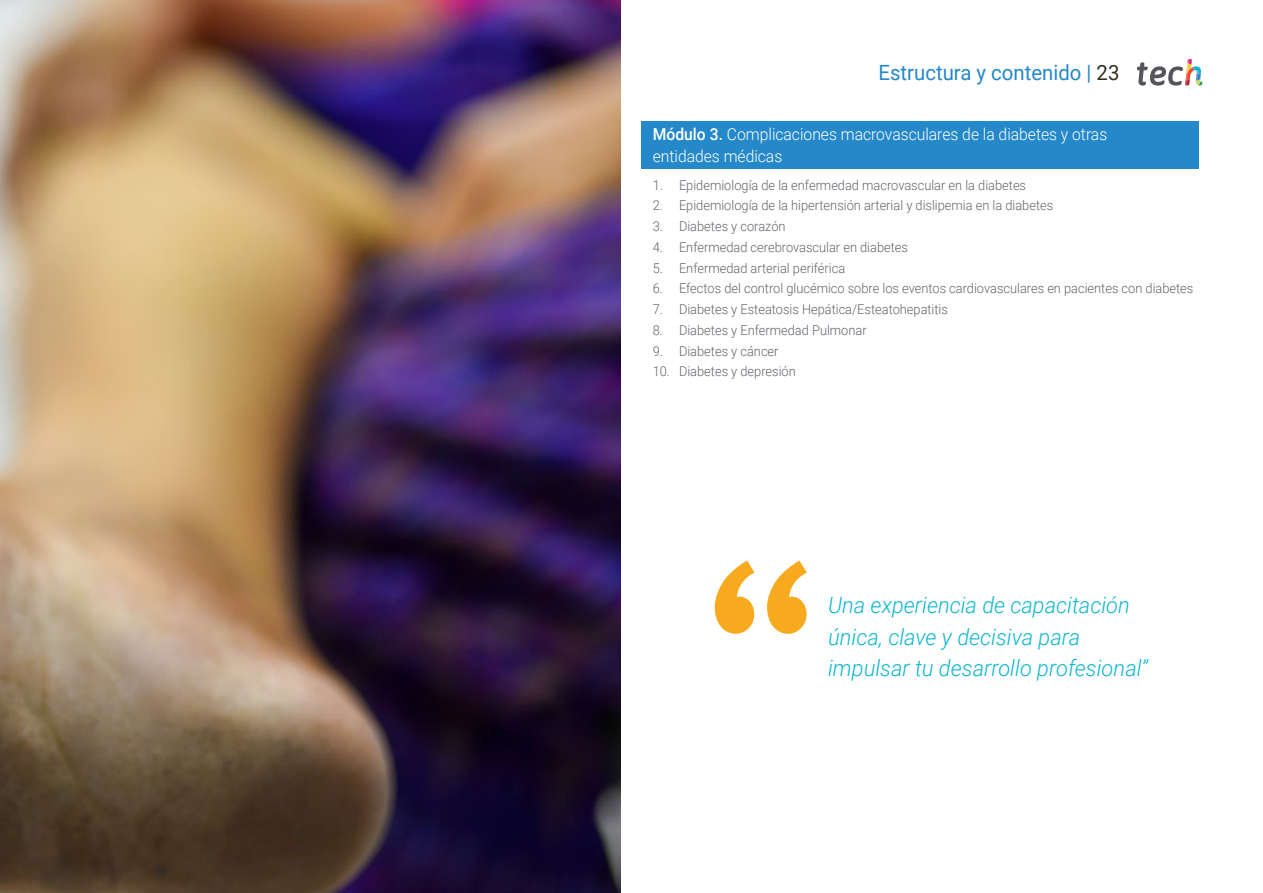
<style>
.page{position:relative;width:1263px;height:893px;background:#fff}
.page>*{position:absolute;margin:0;border:0;box-sizing:border-box;transform-origin:0 0}
.t1{font:italic 300 22.5px/31.5px "Roboto";color:#0fb6cf}
.t2{font:21px "Roboto";color:#2488c9}
.t3{font:300 16.5px/22.5px "Roboto";color:#fff;scale:.95 1}
.t4{font:300 13.5px "Roboto";color:#61646a;scale:.95 1}
.s1{color:#312e20}
.s2{font-weight:500}
</style>
<div class="page">
<img style="left:0;top:0;width:621px;height:893px">
<div style="left:642px;top:121px;width:557px;height:48px;background:#2488c9"></div>
<svg style="left:1137px;top:59px;width:65px;height:27px"></svg>
<svg style="left:715px;top:561px;width:92px;height:73px"></svg>
<h2 class="t2" style="left:878px;top:57px;width:242px">Estructura y contenido | <span class="s1">23</span></h2>
<p class="t3" style="left:653px;top:122px;width:480px"><span class="s2">Módulo 3.</span> Complicaciones macrovasculares de la diabetes y otras entidades médicas</p>
<p class="t4" style="left:653px;top:175px;width:394px">1. Epidemiología de la enfermedad macrovascular en la diabetes</p>
<p class="t4" style="left:653px;top:196px;width:423px">2. Epidemiología de la hipertensión arterial y dislipemia en la diabetes</p>
<p class="t4" style="left:653px;top:217px;width:141px">3. Diabetes y corazón</p>
<p class="t4" style="left:653px;top:238px;width:270px">4. Enfermedad cerebrovascular en diabetes</p>
<p class="t4" style="left:653px;top:258px;width:204px">5. Enfermedad arterial periférica</p>
<p class="t4" style="left:653px;top:279px;width:571px">6. Efectos del control glucémico sobre los eventos cardiovasculares en pacientes con diabetes</p>
<p class="t4" style="left:653px;top:300px;width:312px">7. Diabetes y Esteatosis Hepática/Esteatohepatitis</p>
<p class="t4" style="left:653px;top:321px;width:227px">8. Diabetes y Enfermedad Pulmonar</p>
<p class="t4" style="left:653px;top:341px;width:134px">9. Diabetes y cáncer</p>
<p class="t4" style="left:653px;top:362px;width:152px">10. Diabetes y depresión</p>
<h1 class="t1" style="left:828px;top:588px;width:321px">Una experiencia de capacitación única, clave y decisiva para impulsar tu desarrollo profesional”</h1>
</div>
